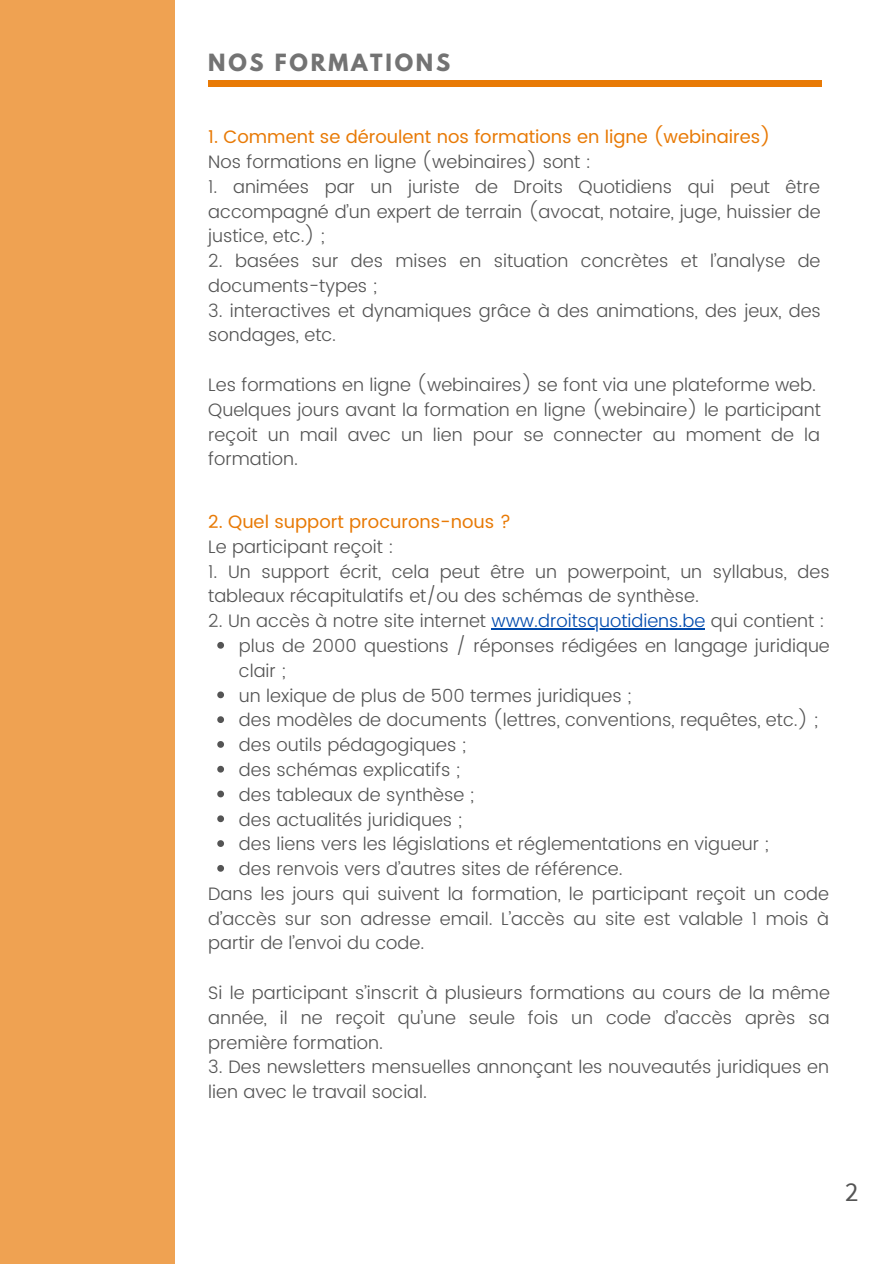
<style>
.page{position:relative;width:894px;height:1264px;background:#fff}
.page>*{position:absolute;margin:0;border:0;box-sizing:border-box;transform-origin:0 0}
.t1{font:27px "Source Sans Pro";color:#545454}
.t2{font:700 21px "League Spartan";letter-spacing:.13em;color:#737373}
.t3{font:300 18px/24.8px "Poppins";color:#545454}
.t4{font:18px "Poppins";color:#e87a06}
.s1{color:#004aad}
</style>
<div class="page">
<div style="left:0;top:0;width:175px;height:1263px;background:#efa252"></div>
<div style="left:208px;top:80px;width:613px;height:7px;background:#e87a06"></div>
<svg style="left:217px;top:642px;width:7px;height:6px"></svg>
<svg style="left:217px;top:691px;width:7px;height:7px"></svg>
<svg style="left:217px;top:716px;width:7px;height:7px"></svg>
<svg style="left:217px;top:741px;width:7px;height:6px"></svg>
<svg style="left:217px;top:765px;width:7px;height:7px"></svg>
<svg style="left:217px;top:790px;width:7px;height:7px"></svg>
<svg style="left:217px;top:815px;width:7px;height:7px"></svg>
<svg style="left:217px;top:840px;width:7px;height:7px"></svg>
<svg style="left:217px;top:865px;width:7px;height:6px"></svg>
<hr style="left:491px;top:628px;width:214px;height:1px;background:#004aad">
<p class="t2" style="left:208px;top:52px;width:243px">NOS FORMATIONS</p>
<p class="t4" style="left:208px;top:126px;width:563px">1. Comment se déroulent nos formations en ligne (webinaires)</p>
<p class="t3" style="left:208px;top:149px;width:384px">Nos formations en ligne (webinaires) sont :</p>
<p class="t3" style="left:208px;top:174px;width:614px;text-align:justify">1. animées par un juriste de Droits Quotidiens qui peut être accompagné d’un expert de terrain (avocat, notaire, juge, huissier de justice, etc.) ;</p>
<p class="t3" style="left:208px;top:248px;width:613px">2. basées sur des mises en situation concrètes et l’analyse de documents-types ;</p>
<p class="t3" style="left:208px;top:298px;width:614px">3. interactives et dynamiques grâce à des animations, des jeux, des sondages, etc.</p>
<p class="t3" style="left:208px;top:372px;width:609px">Les formations en ligne (webinaires) se font via une plateforme web.</p>
<p class="t3" style="left:208px;top:397px;width:614px;text-align:justify">Quelques jours avant la formation en ligne (webinaire) le participant reçoit un mail avec un lien pour se connecter au moment de la formation.</p>
<p class="t4" style="left:208px;top:511px;width:304px">2. Quel support procurons-nous ?</p>
<p class="t3" style="left:208px;top:534px;width:187px">Le participant reçoit :</p>
<p class="t3" style="left:208px;top:559px;width:622px">1. Un support écrit, cela peut être un powerpoint, un syllabus, des tableaux récapitulatifs et/ou des schémas de synthèse.</p>
<p class="t3" style="left:208px;top:608px;width:618px">2. Un accès à notre site internet <span class="s1">www.droitsquotidiens.be</span> qui contient :</p>
<p class="t3" style="left:239px;top:633px;width:592px">plus de 2000 questions / réponses rédigées en langage juridique clair ;</p>
<p class="t3" style="left:239px;top:683px;width:394px">un lexique de plus de 500 termes juridiques ;</p>
<p class="t3" style="left:239px;top:707px;width:580px">des modèles de documents (lettres, conventions, requêtes, etc.) ;</p>
<p class="t3" style="left:239px;top:732px;width:229px">des outils pédagogiques ;</p>
<p class="t3" style="left:239px;top:757px;width:223px">des schémas explicatifs ;</p>
<p class="t3" style="left:239px;top:782px;width:237px">des tableaux de synthèse ;</p>
<p class="t3" style="left:239px;top:807px;width:225px">des actualités juridiques ;</p>
<p class="t3" style="left:239px;top:831px;width:531px">des liens vers les législations et réglementations en vigueur ;</p>
<p class="t3" style="left:239px;top:856px;width:385px">des renvois vers d’autres sites de référence.</p>
<p class="t3" style="left:208px;top:881px;width:622px;text-align:justify">Dans les jours qui suivent la formation, le participant reçoit un code d’accès sur son adresse email. L’accès au site est valable 1 mois à partir de l’envoi du code.</p>
<p class="t3" style="left:208px;top:980px;width:623px;text-align:justify">Si le participant s’inscrit à plusieurs formations au cours de la même année, il ne reçoit qu’une seule fois un code d’accès après sa première formation.</p>
<p class="t3" style="left:208px;top:1054px;width:622px">3. Des newsletters mensuelles annonçant les nouveautés juridiques en lien avec le travail social.</p>
<p class="t1" style="left:844px;top:1173px;width:15px">2</p>
</div>
